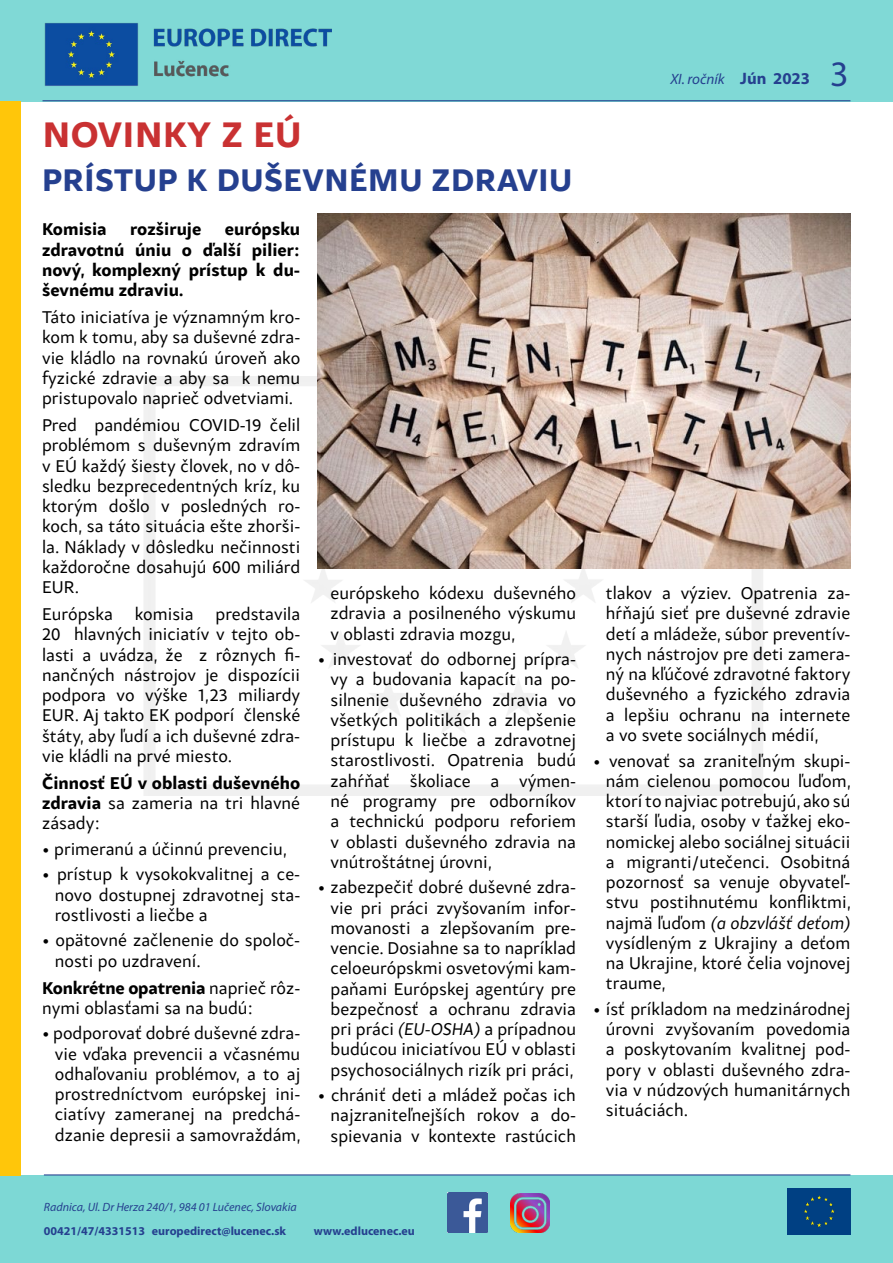
<style>
.page{position:relative;width:893px;height:1263px;background:#fff}
.page>*{position:absolute;margin:0;border:0;box-sizing:border-box;transform-origin:0 0}
.t1{font:700 37.5px "Samo Sans";letter-spacing:.015em;color:#c93132}
.t2{font:700 33px "Samo Sans";letter-spacing:.015em;color:#25408f}
.t3{font:18px/20.2px "Samo Sans";color:#000;text-align:justify}
.t4{font:700 18px/20.2px "Samo Sans";color:#000;text-align:justify}
.t5{font:italic 15px "Myriad Pro";color:#25408f}
.t6{font:700 12px "Myriad Pro";color:#25408f}
.t7{font:italic 12px "Myriad Pro";color:#25408f}
.s1{font-weight:400}
.s2{font-weight:700}
.s3{font-style:italic}
.s4{font-weight:700;font-style:normal;font-size:16.65px}
.s5{font-style:normal;font-size:36px}
</style>
<div class="page">
<img style="left:144px;top:377px;width:623px;height:418px">
<div style="left:0;top:0;width:893px;height:101px;background:#80d9d6"></div>
<div style="left:0;top:1175px;width:893px;height:88px;background:#7dd8d5"></div>
<div style="left:787px;top:1188px;width:63px;height:47px;background:#004083"></div>
<img style="left:804px;top:1195px;width:31px;height:32px">
<div style="left:0;top:101px;width:21px;height:1074px;background:#ffc60a"></div>
<img style="left:448px;top:1193px;width:39px;height:39px">
<img style="left:510px;top:1193px;width:39px;height:39px">
<hr style="left:43px;top:100px;width:807px;height:1px;background:#25408f">
<hr style="left:44px;top:1174px;width:806px;height:1px;background:#25408f">
<img style="left:44px;top:23px;width:287px;height:63px">
<img style="left:318px;top:213px;width:532px;height:355px">
<h1 class="t1" style="left:43px;top:111px;width:260px">NOVINKY Z EÚ</h1>
<h2 class="t2" style="left:42px;top:159px;width:532px">PRÍSTUP K DUŠEVNÉMU ZDRAVIU</h2>
<p class="t4" style="left:42px;top:219px;width:260px;text-indent:183px">európsku zdravotnú úniu o ďalší pilier: nový, komplexný prístup k du&shy;ševnému zdraviu.</p>
<p class="t3" style="left:42px;top:307px;width:260px">Táto iniciatíva je významným kro&shy;kom k tomu, aby sa duševné zdra&shy;vie kládlo na rovnakú úroveň ako fyzické zdravie a aby sa k nemu pristupovalo naprieč odvetviami.</p>
<p class="t3" style="left:42px;top:415px;width:260px">Pred pandémiou COVID-19 čelil problémom s duševným zdravím v EÚ každý šiesty človek, no v dô&shy;sledku bezprecedentných kríz, ku ktorým došlo v posledných ro&shy;koch, sa táto situácia ešte zhorši&shy;la. Náklady v dôsledku nečinnosti každoročne dosahujú 600 miliárd EUR.</p>
<p class="t3" style="left:42px;top:604px;width:260px">Európska komisia predstavila 20 hlavných iniciatív v tejto ob&shy;lasti a uvádza, že z rôznych fi&shy;nančných nástrojov je dispozícii podpora vo výške 1,23 miliardy EUR. Aj takto EK podporí členské štáty, aby ľudí a ich duševné zdra&shy;vie kládli na prvé miesto.</p>
<p class="t4" style="left:42px;top:772px;width:260px">Činnosť EÚ v oblasti duševného zdravia <span class="s1">sa zameria na tri hlavné zásady:</span></p>
<p class="t3" style="left:42px;top:838px;width:247px">• primeranú a účinnú prevenciu,</p>
<p class="t3" style="left:55px;top:864px;width:247px;text-indent:-13px">• prístup k vysokokvalitnej a ce&shy;novo dostupnej zdravotnej sta&shy;rostlivosti a liečbe a</p>
<p class="t3" style="left:55px;top:930px;width:247px;text-indent:-13px">• opätovné začlenenie do spoloč&shy;nosti po uzdravení.</p>
<p class="t3" style="left:42px;top:977px;width:260px"><span class="s2">Konkrétne opatrenia</span> naprieč rôz&shy;nymi oblasťami sa na budú:</p>
<p class="t3" style="left:55px;top:1023px;width:248px;text-indent:-13px">• podporovať dobré duševné zdra&shy;vie vďaka prevencii a včasnému odhaľovaniu problémov, a to aj prostredníctvom európskej ini&shy;ciatívy zameranej na predchá&shy;dzanie depresii a samovraždám,</p>
<p class="t4" style="left:42px;top:219px;width:66px">Komisia</p>
<p class="t4" style="left:130px;top:219px;width:73px">rozširuje</p>
<p class="t3" style="left:331px;top:583px;width:247px">európskeho kódexu duševného zdravia a posilneného výskumu v oblasti zdravia mozgu,</p>
<p class="t3" style="left:331px;top:649px;width:247px;text-indent:-13px">• investovať do odbornej prípra&shy;vy a budovania kapacít na po&shy;silnenie duševného zdravia vo všetkých politikách a zlepšenie prístupu k liečbe a zdravotnej starostlivosti. Opatrenia budú zahŕňať školiace a výmen&shy;né programy pre odborníkov a technickú podporu reforiem v oblasti duševného zdravia na vnútroštátnej úrovni,</p>
<p class="t3" style="left:331px;top:877px;width:247px;text-indent:-13px">• zabezpečiť dobré duševné zdra&shy;vie pri práci zvyšovaním infor&shy;movanosti a zlepšovaním pre&shy;vencie. Dosiahne sa to napríklad celoeurópskmi osvetovými kam&shy;paňami Európskej agentúry pre bezpečnosť a ochranu zdravia pri práci <span class="s3">(EU-OSHA)</span> a prípadnou budúcou iniciatívou EÚ v oblasti psychosociálnych rizík pri práci,</p>
<p class="t3" style="left:331px;top:1085px;width:247px;text-indent:-13px">• chrániť deti a mládež počas ich najzraniteľnejších rokov a do&shy;spievania v kontexte rastúcich</p>
<p class="t5" style="left:670px;top:70px;width:180px">XI. ročník <span class="s4">Jún 2023</span> <span class="s5">3</span></p>
<p class="t3" style="left:606px;top:583px;width:246px">tlakov a výziev. Opatrenia za&shy;hŕňajú sieť pre duševné zdravie detí a mládeže, súbor preventív&shy;nych nástrojov pre deti zamera&shy;ný na kľúčové zdravotné faktory duševného a fyzického zdravia a lepšiu ochranu na internete a vo svete sociálnych médií,</p>
<p class="t3" style="left:606px;top:750px;width:247px;text-indent:-13px">• venovať sa zraniteľným skupi&shy;nám cielenou pomocou ľuďom, ktorí to najviac potrebujú, ako sú starší ľudia, osoby v ťažkej eko&shy;nomickej alebo sociálnej situácii a migranti/utečenci. Osobitná pozornosť sa venuje obyvateľ&shy;stvu postihnutému konfliktmi, najmä ľuďom <span class="s3">(a obzvlášť deťom) </span>vysídleným z Ukrajiny a deťom na Ukrajine, ktoré čelia vojnovej traume,</p>
<p class="t3" style="left:606px;top:998px;width:246px;text-indent:-13px">• ísť príkladom na medzinárodnej úrovni zvyšovaním povedomia a poskytovaním kvalitnej pod&shy;pory v oblasti duševného zdra&shy;via v núdzových humanitárnych situáciách.</p>
<p class="t7" style="left:44px;top:1199px;width:254px">Radnica, Ul. Dr Herza 240/1, 984 01 Lučenec, Slovakia</p>
<p class="t6" style="left:44px;top:1223px;width:244px">00421/47/4331513 europedirect@lucenec.sk</p>
<p class="t6" style="left:314px;top:1223px;width:102px">www.edlucenec.eu</p>
</div>
